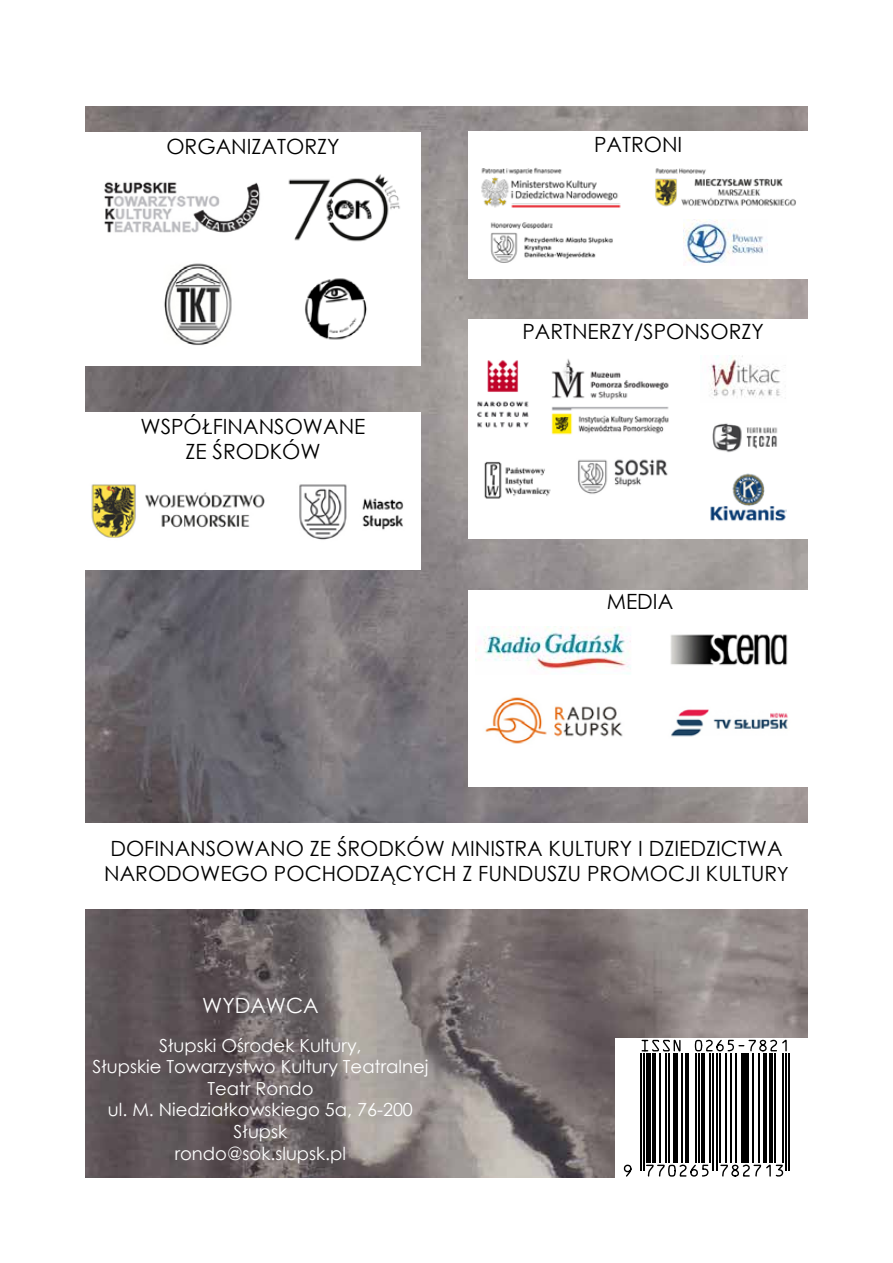
<style>
.page{position:relative;width:893px;height:1263px;background:#fff}
.page>*{position:absolute;margin:0;border:0;box-sizing:border-box;transform-origin:0 0}
.t1{font:21px/25.2px "Century Gothic";color:#000}
.t2{font:21px "Century Gothic";color:#fff}
.t3{font:18px/21.6px "Century Gothic";color:#fff;text-align:center}
.s1{font-size:19.5px}
</style>
<div class="page">
<img style="left:85px;top:106px;width:723px;height:1072px">
<div style="left:616px;top:1038px;width:192px;height:140px;background:#fff"></div>
<hr style="left:640px;top:1053px;width:1px;height:118px;background:#000">
<hr style="left:643px;top:1053px;width:2px;height:118px;background:#000">
<div style="left:646px;top:1053px;width:5px;height:110px;background:#000"></div>
<hr style="left:652px;top:1053px;width:4px;height:110px;background:#000">
<hr style="left:659px;top:1053px;width:1px;height:110px;background:#000">
<hr style="left:665px;top:1053px;width:2px;height:110px;background:#000">
<hr style="left:668px;top:1053px;width:2px;height:110px;background:#000">
<div style="left:673px;top:1053px;width:5px;height:110px;background:#000"></div>
<hr style="left:681px;top:1053px;width:1px;height:110px;background:#000">
<hr style="left:686px;top:1053px;width:3px;height:110px;background:#000">
<hr style="left:695px;top:1053px;width:2px;height:110px;background:#000">
<hr style="left:698px;top:1053px;width:2px;height:110px;background:#000">
<hr style="left:701px;top:1053px;width:4px;height:110px;background:#000">
<hr style="left:709px;top:1053px;width:2px;height:110px;background:#000">
<hr style="left:713px;top:1053px;width:1px;height:118px;background:#000">
<hr style="left:716px;top:1053px;width:1px;height:118px;background:#000">
<hr style="left:719px;top:1053px;width:1px;height:110px;background:#000">
<hr style="left:725px;top:1053px;width:2px;height:110px;background:#000">
<hr style="left:730px;top:1053px;width:1px;height:110px;background:#000">
<hr style="left:735px;top:1053px;width:1px;height:110px;background:#000">
<hr style="left:741px;top:1053px;width:3px;height:110px;background:#000">
<hr style="left:746px;top:1053px;width:3px;height:110px;background:#000">
<hr style="left:752px;top:1053px;width:2px;height:110px;background:#000">
<hr style="left:758px;top:1053px;width:2px;height:110px;background:#000">
<hr style="left:763px;top:1053px;width:3px;height:110px;background:#000">
<hr style="left:769px;top:1053px;width:4px;height:110px;background:#000">
<hr style="left:774px;top:1053px;width:2px;height:110px;background:#000">
<hr style="left:782px;top:1053px;width:2px;height:110px;background:#000">
<hr style="left:785px;top:1053px;width:2px;height:118px;background:#000">
<hr style="left:788px;top:1053px;width:2px;height:118px;background:#000">
<svg style="left:623px;top:1163px;width:161px;height:14px"></svg>
<svg style="left:641px;top:1039px;width:146px;height:46px"></svg>
<div style="left:80px;top:823px;width:733px;height:86px;background:#fff"></div>
<div style="left:79px;top:132px;width:342px;height:233px;background:#fff"></div>
<img style="left:104px;top:181px;width:156px;height:52px">
<img style="left:288px;top:174px;width:112px;height:68px">
<img style="left:164px;top:263px;width:68px;height:83px">
<img style="left:304px;top:278px;width:63px;height:62px">
<div style="left:469px;top:132px;width:342px;height:147px;background:#fff"></div>
<img style="left:481px;top:167px;width:140px;height:41px">
<img style="left:655px;top:168px;width:141px;height:39px">
<img style="left:490px;top:222px;width:123px;height:41px">
<img style="left:683px;top:219px;width:81px;height:45px">
<div style="left:79px;top:412px;width:342px;height:158px;background:#fff"></div>
<img style="left:91px;top:484px;width:313px;height:56px">
<div style="left:469px;top:319px;width:342px;height:219px;background:#fff"></div>
<img style="left:709px;top:355px;width:77px;height:42px">
<img style="left:484px;top:461px;width:67px;height:38px">
<img style="left:712px;top:423px;width:66px;height:30px">
<img style="left:578px;top:459px;width:90px;height:35px">
<img style="left:710px;top:473px;width:77px;height:48px">
<img style="left:477px;top:360px;width:52px;height:68px">
<img style="left:551px;top:359px;width:118px;height:76px">
<div style="left:469px;top:591px;width:339px;height:196px;background:#fff"></div>
<img style="left:670px;top:634px;width:118px;height:32px">
<img style="left:485px;top:697px;width:138px;height:47px">
<img style="left:671px;top:709px;width:117px;height:28px">
<img style="left:476px;top:626px;width:155px;height:48px">
<p class="t1" style="left:166px;top:133px;width:175px">ORGANIZATORZY</p>
<p class="t1" style="left:594px;top:132px;width:90px">PATRONI</p>
<p class="t1" style="left:141px;top:413px;width:226px;text-align:center">WSPÓŁFINANSOWANE<br>ZE ŚRODKÓW</p>
<p class="t1" style="left:522px;top:319px;width:243px">PARTNERZY/SPONSORZY</p>
<p class="t1" style="left:607px;top:589px;width:68px">MEDIA</p>
<p class="t1" style="left:104px;top:835px;width:686px">DOFINANSOWANO ZE ŚRODKÓW MINISTRA KULTURY I DZIEDZICTWA<br>NARODOWEGO POCHODZĄCYCH Z FUNDUSZU PROMOCJI KULTUR<span class="s1">Y</span></p>
<p class="t2" style="left:202px;top:991px;width:118px">WYDAWCA</p>
<p class="t3" style="left:93px;top:1034px;width:337px">Słupski Ośrodek Kultury,<br>Słupskie Towarzystwo Kultury Teatralnej<br>Teatr Rondo<br>ul. M. Niedziałkowskiego 5a, 76-200<br>Słupsk<br>rondo@sok.slupsk.pl</p>
</div>
